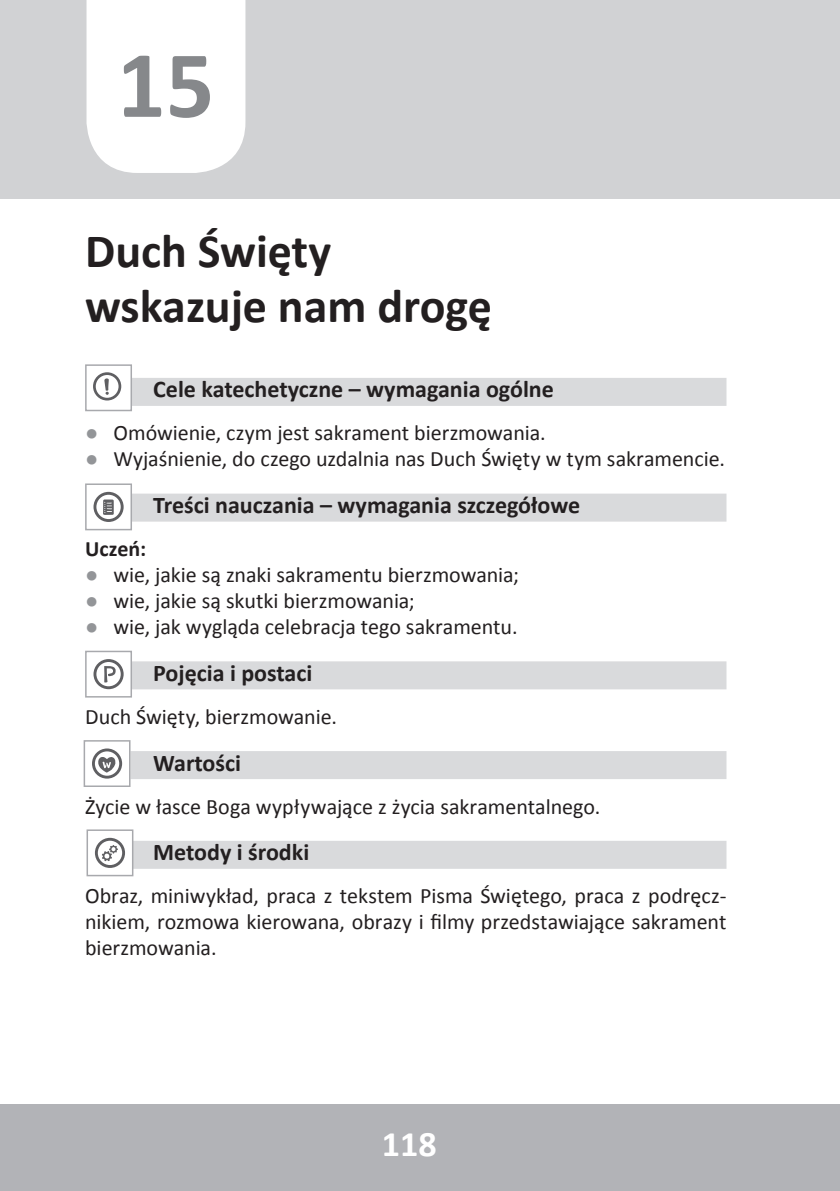
<style>
.page{position:relative;width:840px;height:1191px;background:#fff}
.page>*{position:absolute;margin:0;border:0;box-sizing:border-box;transform-origin:0 0}
.t1{font:700 96px "Calibri";color:#86888b}
.t2{font:700 48px/55.2px "Calibri";color:#231f20}
.t3{font:700 36px "Calibri";color:#fff}
.t4{font:700 24px "Calibri";color:#231f20}
.t5{font:22px/26px "Calibri";color:#231f20;text-align:justify}
.t6{font:700 22px "Calibri";color:#231f20}
.s1{font-family:"Arial";color:#939598}
</style>
<div class="page">
<div style="left:0;top:1104px;width:839px;height:87px;background:#b2b3b7"></div>
<div style="left:130px;top:378px;width:596px;height:28px;background:#d9dadc"></div>
<div style="left:130px;top:493px;width:596px;height:28px;background:#d9dadc"></div>
<div style="left:130px;top:661px;width:596px;height:28px;background:#d9dadc"></div>
<div style="left:130px;top:751px;width:596px;height:28px;background:#d9dadc"></div>
<div style="left:130px;top:840px;width:596px;height:28px;background:#d9dadc"></div>
<div style="left:0;top:0;width:839px;height:198px;background:#d1d2d4"></div>
<div style="left:86px;top:0;width:159px;height:173px;background:#fff"></div>
<svg style="left:93px;top:372px;width:28px;height:28px"></svg>
<div style="left:85px;top:364px;width:47px;height:47px;border:2px solid #a8a9ad"></div>
<svg style="left:93px;top:492px;width:30px;height:30px"></svg>
<div style="left:85px;top:483px;width:47px;height:47px;border:2px solid #a8a9ad"></div>
<svg style="left:93px;top:659px;width:30px;height:30px"></svg>
<div style="left:85px;top:650px;width:47px;height:47px;border:2px solid #a8a9ad"></div>
<svg style="left:92px;top:748px;width:30px;height:30px"></svg>
<div style="left:84px;top:740px;width:46px;height:47px;border:2px solid #a8a9ad"></div>
<svg style="left:95px;top:837px;width:30px;height:31px"></svg>
<div style="left:86px;top:829px;width:47px;height:47px;border:2px solid #a8a9ad"></div>
<h1 class="t1" style="left:117px;top:24px;width:99px">15</h1>
<h2 class="t2" style="left:85px;top:223px;width:408px">Duch Święty wskazuje nam drogę</h2>
<p class="t4" style="left:153px;top:374px;width:402px">Cele katechetyczne – wymagania ogólne</p>
<p class="t5" style="left:85px;top:420px;width:462px"><span class="s1">●</span> Omówienie, czym jest sakrament bierzmowania.</p>
<p class="t5" style="left:85px;top:446px;width:641px"><span class="s1">●</span> Wyjaśnienie, do czego uzdalnia nas Duch Święty w tym sakramencie.</p>
<p class="t4" style="left:153px;top:490px;width:428px">Treści nauczania – wymagania szczegółowe</p>
<p class="t6" style="left:85px;top:535px;width:63px">Uczeń:</p>
<p class="t5" style="left:85px;top:562px;width:435px"><span class="s1">●</span> wie, jakie są znaki sakramentu bierzmowania;</p>
<p class="t5" style="left:85px;top:588px;width:331px"><span class="s1">●</span> wie, jakie są skutki bierzmowania;</p>
<p class="t5" style="left:85px;top:614px;width:434px"><span class="s1">●</span> wie, jak wygląda celebracja tego sakramentu.</p>
<p class="t4" style="left:153px;top:657px;width:160px">Pojęcia i postaci</p>
<p class="t5" style="left:85px;top:703px;width:253px">Duch Święty, bierzmowanie.</p>
<p class="t4" style="left:153px;top:747px;width:89px">Wartości</p>
<p class="t5" style="left:85px;top:793px;width:516px">Życie w łasce Boga wypływające z życia sakramentalnego.</p>
<p class="t4" style="left:153px;top:837px;width:157px">Metody i środki</p>
<p class="t5" style="left:85px;top:883px;width:642px">Obraz, miniwykład, praca z tekstem Pisma Świętego, praca z podręcz&shy;nikiem, rozmowa kierowana, obrazy i filmy przedstawiające sakrament bierzmowania.</p>
<h3 class="t3" style="left:382px;top:1120px;width:56px">118</h3>
</div>
